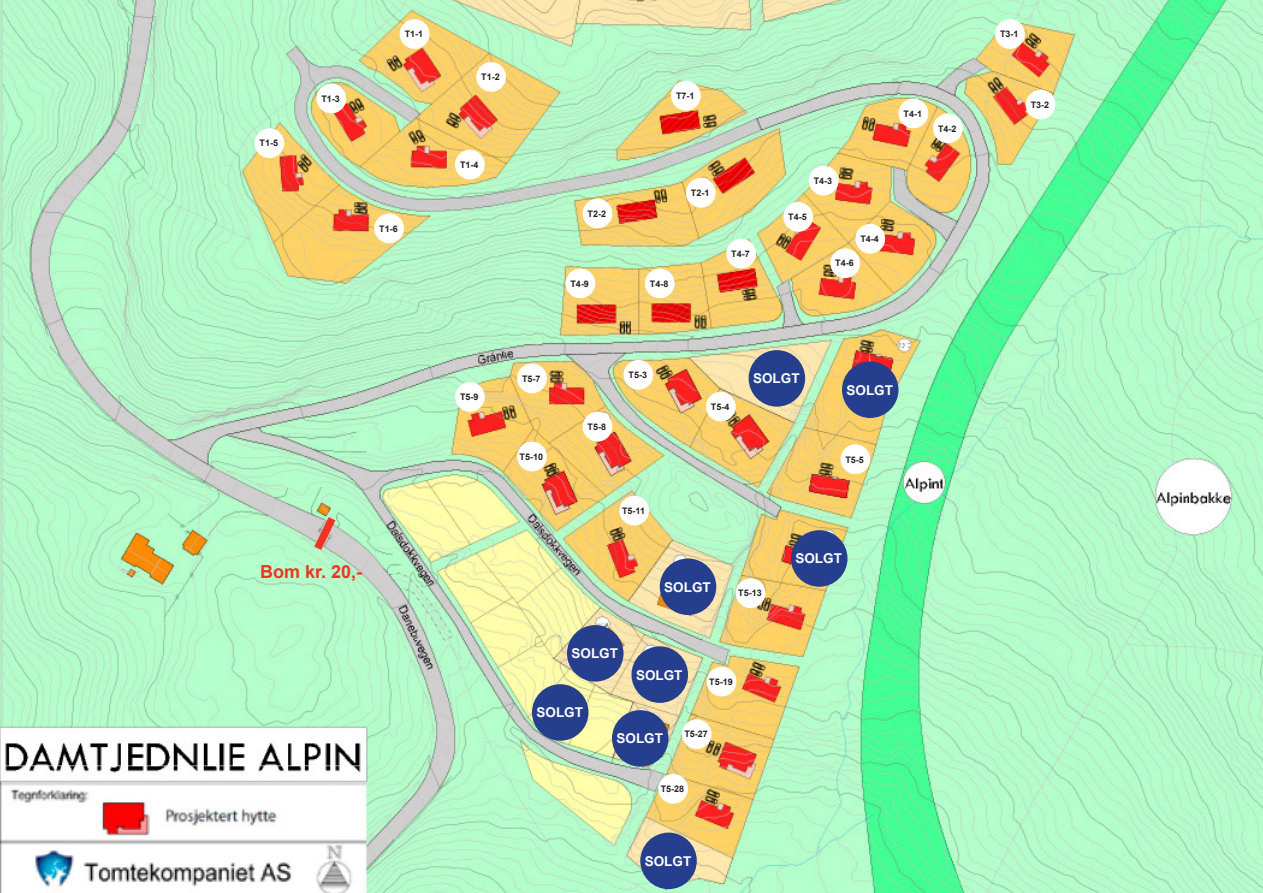
<style>
.page{position:relative;width:1263px;height:893px;background:#fff}
.page>*{position:absolute;margin:0;border:0;box-sizing:border-box;transform-origin:0 0}
.t1{font:700 18px "Arial";color:#ef3522}
.t2{font:700 13.5px "Arial";color:#fff}
.t3{font:700 9px "Arial";color:#231f20}
</style>
<div class="page">
<img style="left:0;top:0;width:1263px;height:893px">
<div style="left:567px;top:625px;width:56px;height:57px;background:#253f8e;border-radius:50%"></div>
<div style="left:660px;top:558px;width:56px;height:57px;background:#253f8e;border-radius:50%"></div>
<div style="left:612px;top:710px;width:56px;height:57px;background:#253f8e;border-radius:50%"></div>
<div style="left:631px;top:646px;width:57px;height:57px;background:#253f8e;border-radius:50%"></div>
<div style="left:749px;top:350px;width:56px;height:57px;background:#253f8e;border-radius:50%"></div>
<div style="left:640px;top:833px;width:57px;height:56px;background:#253f8e;border-radius:50%"></div>
<div style="left:842px;top:361px;width:56px;height:57px;background:#253f8e;border-radius:50%"></div>
<div style="left:791px;top:530px;width:56px;height:57px;background:#253f8e;border-radius:50%"></div>
<div style="left:400px;top:19px;width:29px;height:30px;background:#fff;border-radius:50%"></div>
<div style="left:476px;top:62px;width:30px;height:30px;background:#fff;border-radius:50%"></div>
<div style="left:316px;top:84px;width:30px;height:29px;background:#fff;border-radius:50%"></div>
<div style="left:455px;top:150px;width:30px;height:29px;background:#fff;border-radius:50%"></div>
<div style="left:254px;top:128px;width:30px;height:30px;background:#fff;border-radius:50%"></div>
<div style="left:374px;top:213px;width:30px;height:30px;background:#fff;border-radius:50%"></div>
<div style="left:671px;top:81px;width:30px;height:30px;background:#fff;border-radius:50%"></div>
<div style="left:686px;top:178px;width:30px;height:30px;background:#fff;border-radius:50%"></div>
<div style="left:583px;top:199px;width:29px;height:29px;background:#fff;border-radius:50%"></div>
<div style="left:995px;top:19px;width:30px;height:30px;background:#fff;border-radius:50%"></div>
<div style="left:1026px;top:90px;width:29px;height:29px;background:#fff;border-radius:50%"></div>
<div style="left:898px;top:99px;width:30px;height:29px;background:#fff;border-radius:50%"></div>
<div style="left:933px;top:113px;width:30px;height:30px;background:#fff;border-radius:50%"></div>
<div style="left:809px;top:166px;width:29px;height:30px;background:#fff;border-radius:50%"></div>
<div style="left:855px;top:224px;width:30px;height:30px;background:#fff;border-radius:50%"></div>
<div style="left:783px;top:202px;width:30px;height:30px;background:#fff;border-radius:50%"></div>
<div style="left:830px;top:248px;width:30px;height:30px;background:#fff;border-radius:50%"></div>
<div style="left:726px;top:239px;width:30px;height:30px;background:#fff;border-radius:50%"></div>
<div style="left:645px;top:269px;width:30px;height:29px;background:#fff;border-radius:50%"></div>
<div style="left:565px;top:269px;width:30px;height:29px;background:#fff;border-radius:50%"></div>
<div style="left:707px;top:667px;width:29px;height:29px;background:#fff;border-radius:50%"></div>
<div style="left:682px;top:719px;width:30px;height:30px;background:#fff;border-radius:50%"></div>
<div style="left:658px;top:774px;width:30px;height:30px;background:#fff;border-radius:50%"></div>
<div style="left:623px;top:360px;width:30px;height:30px;background:#fff;border-radius:50%"></div>
<div style="left:706px;top:392px;width:30px;height:29px;background:#fff;border-radius:50%"></div>
<div style="left:840px;top:444px;width:30px;height:30px;background:#fff;border-radius:50%"></div>
<div style="left:517px;top:363px;width:30px;height:30px;background:#fff;border-radius:50%"></div>
<div style="left:583px;top:412px;width:29px;height:30px;background:#fff;border-radius:50%"></div>
<div style="left:455px;top:382px;width:30px;height:30px;background:#fff;border-radius:50%"></div>
<div style="left:517px;top:442px;width:30px;height:29px;background:#fff;border-radius:50%"></div>
<div style="left:619px;top:496px;width:30px;height:29px;background:#fff;border-radius:50%"></div>
<div style="left:736px;top:578px;width:29px;height:30px;background:#fff;border-radius:50%"></div>
<svg style="left:308px;top:509px;width:34px;height:49px;background:#c5bfa7"></svg>
<div style="left:532px;top:684px;width:56px;height:57px;background:#253f8e;border-radius:50%"></div>
<p class="t3" style="left:259px;top:137px;width:20px">T1-5</p>
<p class="t3" style="left:321px;top:93px;width:20px">T1-3</p>
<p class="t3" style="left:405px;top:28px;width:20px">T1-1</p>
<p class="t3" style="left:379px;top:223px;width:20px">T1-6</p>
<p class="t1" style="left:260px;top:560px;width:104px">Bom kr. 20,-</p>
<p class="t3" style="left:481px;top:71px;width:20px">T1-2</p>
<p class="t3" style="left:460px;top:159px;width:20px">T1-4</p>
<p class="t3" style="left:676px;top:90px;width:20px">T7-1</p>
<p class="t3" style="left:588px;top:208px;width:20px">T2-2</p>
<p class="t3" style="left:691px;top:187px;width:20px">T2-1</p>
<p class="t3" style="left:570px;top:278px;width:20px">T4-9</p>
<p class="t3" style="left:650px;top:278px;width:20px">T4-8</p>
<p class="t3" style="left:731px;top:248px;width:20px">T4-7</p>
<p class="t3" style="left:814px;top:175px;width:20px">T4-3</p>
<p class="t3" style="left:788px;top:211px;width:20px">T4-5</p>
<p class="t3" style="left:860px;top:233px;width:20px">T4-4</p>
<p class="t3" style="left:835px;top:257px;width:20px">T4-6</p>
<p class="t3" style="left:903px;top:108px;width:20px">T4-1</p>
<p class="t3" style="left:938px;top:122px;width:20px">T4-2</p>
<p class="t3" style="left:460px;top:391px;width:20px">T5-9</p>
<p class="t3" style="left:522px;top:373px;width:20px">T5-7</p>
<p class="t3" style="left:520px;top:451px;width:25px">T5-10</p>
<p class="t3" style="left:588px;top:421px;width:20px">T5-8</p>
<p class="t3" style="left:628px;top:369px;width:20px">T5-3</p>
<p class="t3" style="left:622px;top:505px;width:25px">T5-11</p>
<p class="t3" style="left:711px;top:401px;width:20px">T5-4</p>
<p class="t2" style="left:753px;top:370px;width:48px">SOLGT</p>
<p class="t2" style="left:846px;top:381px;width:48px">SOLGT</p>
<p class="t3" style="left:845px;top:453px;width:20px">T5-5</p>
<p class="t2" style="left:664px;top:578px;width:48px">SOLGT</p>
<p class="t3" style="left:738px;top:587px;width:25px">T5-13</p>
<p class="t2" style="left:795px;top:550px;width:48px">SOLGT</p>
<p class="t2" style="left:571px;top:645px;width:48px">SOLGT</p>
<p class="t2" style="left:636px;top:666px;width:48px">SOLGT</p>
<p class="t3" style="left:709px;top:676px;width:25px">T5-19</p>
<p class="t2" style="left:536px;top:704px;width:48px">SOLGT</p>
<p class="t2" style="left:616px;top:730px;width:48px">SOLGT</p>
<p class="t3" style="left:684px;top:728px;width:25px">T5-27</p>
<p class="t3" style="left:661px;top:783px;width:25px">T5-28</p>
<p class="t2" style="left:645px;top:852px;width:48px">SOLGT</p>
<p class="t3" style="left:1000px;top:28px;width:20px">T3-1</p>
<p class="t3" style="left:1031px;top:99px;width:20px">T3-2</p>
</div>
